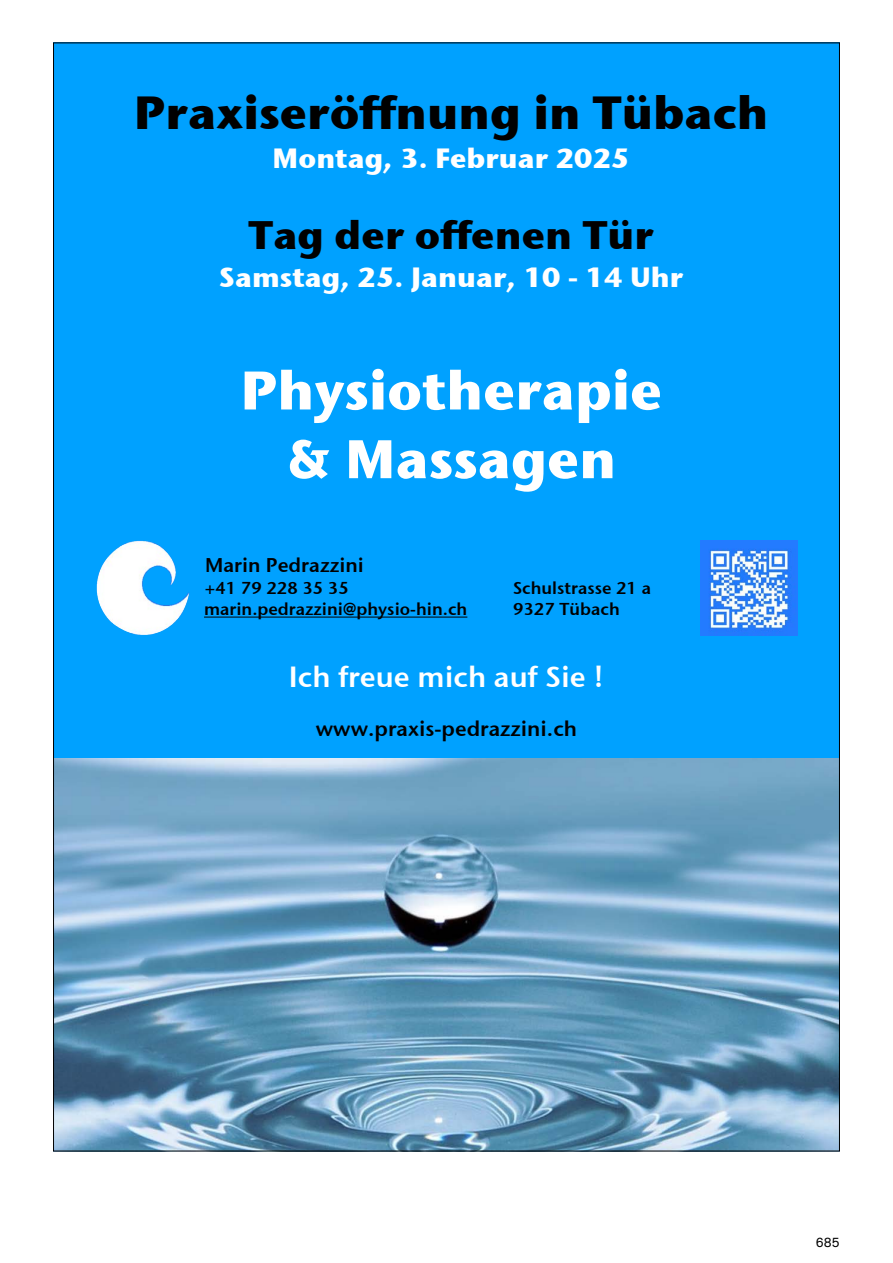
<style>
.page{position:relative;width:893px;height:1263px;background:#fff}
.page>*{position:absolute;margin:0;border:0;box-sizing:border-box;transform-origin:0 0}
.t1{font:700 54.15px/68.7px "Stone Sans ITCTT";color:#fff;text-align:center}
.t2{font:700 46.2px "Stone Sans ITCTT";color:#000}
.t3{font:700 39.6px "Stone Sans ITCTT";color:#000}
.t4{font:29.1px "Stone Sans ITCTT Semi";color:#fff}
.t5{font:700 27.75px "Stone Sans ITCTT";color:#fff}
.t6{font:21.15px "Stone Sans ITCTT Semi";color:#000}
.t7{font:19.8px "Stone Sans ITCTT Semi";color:#000}
.t8{font:17.25px "Stone Sans ITCTT Semi";color:#000}
.t9{font:13.5px "Theinhardt";color:#000}
</style>
<div class="page">
<div style="left:53px;top:43px;width:787px;height:715px;background:#00a1ff"></div>
<hr style="left:204px;top:617px;width:263px;height:1px;background:#000">
<img style="left:55px;top:758px;width:783px;height:391px">
<img style="left:97px;top:541px;width:92px;height:94px">
<img style="left:701px;top:541px;width:96px;height:94px">
<h2 class="t2" style="left:134px;top:72px;width:636px">Praxiseröffnung in Tübach</h2>
<h3 class="t5" style="left:273px;top:134px;width:359px">Montag, 3. Februar 2025</h3>
<h3 class="t3" style="left:249px;top:200px;width:407px">Tag der offenen Tür</h3>
<h3 class="t5" style="left:219px;top:252px;width:466px">Samstag, 25. Januar, 10 - 14 Uhr</h3>
<h1 class="t1" style="left:240px;top:353px;width:423px">Physiotherapie &amp; Massagen</h1>
<p class="t7" style="left:205px;top:548px;width:160px">Marin Pedrazzini</p>
<p class="t8" style="left:205px;top:573px;width:145px">+41 79 228 35 35</p>
<p class="t8" style="left:513px;top:573px;width:140px">Schulstrasse 21 a</p>
<p class="t8" style="left:204px;top:594px;width:265px">marin.pedrazzini@physio-hin.ch</p>
<p class="t8" style="left:513px;top:594px;width:108px">9327 Tübach</p>
<h3 class="t4" style="left:289px;top:652px;width:317px">Ich freue mich auf Sie !</h3>
<p class="t6" style="left:316px;top:711px;width:263px">www.praxis-pedrazzini.ch</p>
<p class="t9" style="left:816px;top:1234px;width:25px">685</p>
</div>
